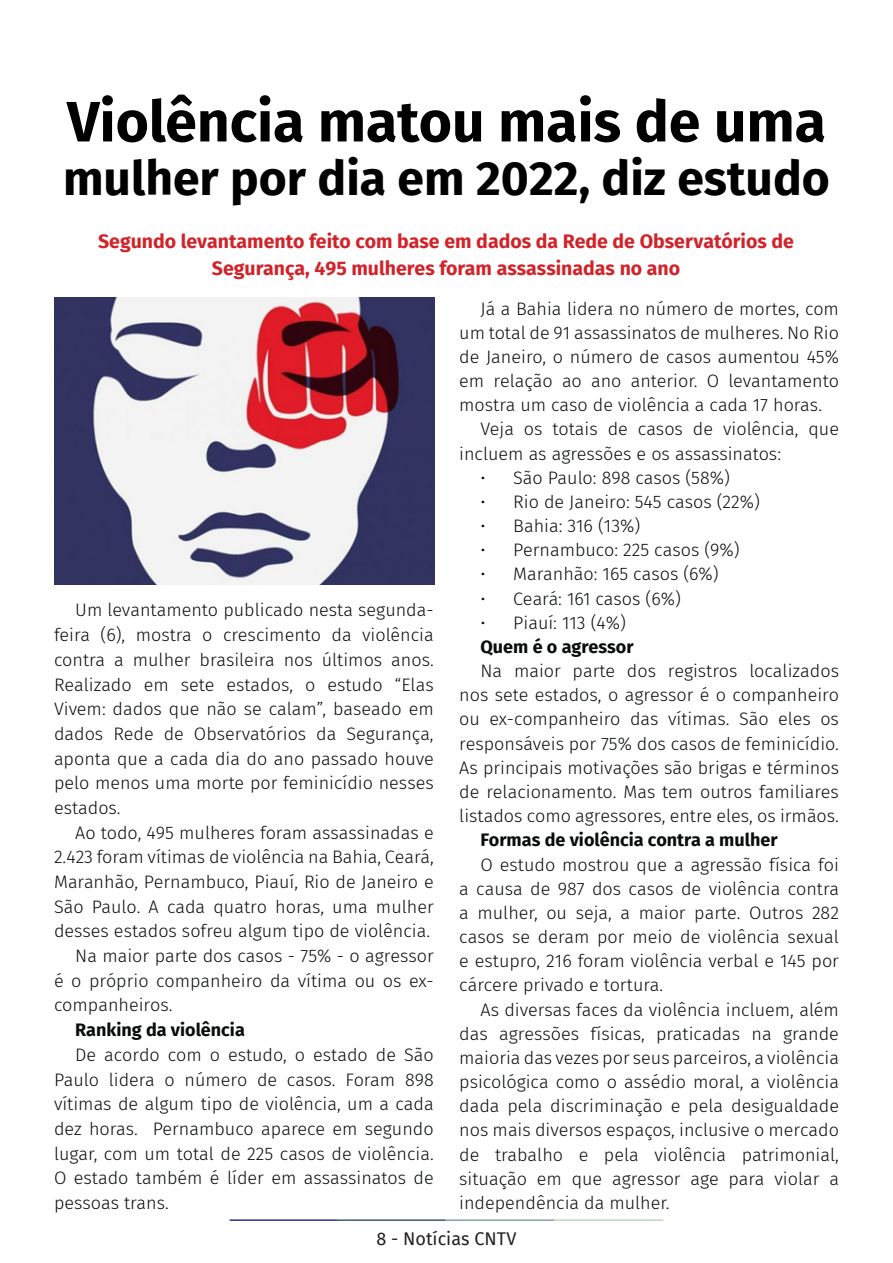
<style>
.page{position:relative;width:893px;height:1263px;background:#fff}
.page>*{position:absolute;margin:0;border:0;box-sizing:border-box;transform-origin:0 0}
.t1{font:700 57px "Fira Sans";color:#000001}
.t2{font:700 48px "Fira Sans";color:#000001}
.t3{font:700 19.5px/27px "Fira Sans";color:#d1232a;text-align:center}
.t4{font:300 18px/24.2px "Fira Sans";color:#080d0b;text-align:justify}
.t5{font:700 18px "Fira Sans";color:#080d0b}
.t6{font:18px "Fira Sans";color:#231f20}
</style>
<div class="page">
<hr style="left:230px;top:1219px;width:107px;height:2px;background:#2f3088">
<hr style="left:337px;top:1219px;width:109px;height:2px;background:#3a5f6d">
<hr style="left:446px;top:1219px;width:109px;height:2px;background:#87a59a">
<hr style="left:555px;top:1219px;width:108px;height:2px;background:#c6d5b7">
<img style="left:55px;top:298px;width:380px;height:287px">
<p class="t1" style="left:67px;top:74px;width:760px">Violência matou mais de uma</p>
<p class="t2" style="left:63px;top:138px;width:768px">mulher por dia em 2022, diz estudo</p>
<p class="t3" style="left:98px;top:226px;width:697px">Segundo levantamento feito com base em dados da Rede de Observatórios de<br>Segurança, 495 mulheres foram assassinadas no ano</p>
<p class="t4" style="left:54px;top:598px;width:381px;line-height:24.8px;text-indent:21px">Um levantamento publicado nesta segunda&shy;feira (6), mostra o crescimento da violência contra a mulher brasileira nos últimos anos.<br>Realizado em sete estados, o estudo “Elas Vivem: dados que não se calam”, baseado em dados Rede de Observatórios da Segurança, aponta que a cada dia do ano passado houve pelo menos uma morte por feminicídio nesses estados.</p>
<p class="t4" style="left:54px;top:820px;width:381px;line-height:24.8px;text-indent:21px">Ao todo, 495 mulheres foram assassinadas e 2.423 foram vítimas de violência na Bahia, Ceará, Maranhão, Pernambuco, Piauí, Rio de Janeiro e São Paulo. A cada quatro horas, uma mulher desses estados sofreu algum tipo de violência.</p>
<p class="t4" style="left:54px;top:943px;width:381px;line-height:24.8px;text-indent:21px">Na maior parte dos casos - 75% - o agressor é o próprio companheiro da vítima ou os ex&shy;companheiros.</p>
<p class="t5" style="left:75px;top:1015px;width:171px">Ranking da violência</p>
<p class="t4" style="left:54px;top:1042px;width:381px;line-height:24.8px;text-indent:21px">De acordo com o estudo, o estado de São Paulo lidera o número de casos. Foram 898 vítimas de algum tipo de violência, um a cada dez horas. Pernambuco aparece em segundo lugar, com um total de 225 casos de violência.<br>O estado também é líder em assassinatos de pessoas trans.</p>
<p class="t4" style="left:459px;top:296px;width:381px;text-indent:21px">Já a Bahia lidera no número de mortes, com um total de 91 assassinatos de mulheres. No Rio de Janeiro, o número de casos aumentou 45% em relação ao ano anterior. O levantamento mostra um caso de violência a cada 17 horas.</p>
<p class="t4" style="left:459px;top:417px;width:381px;text-indent:21px">Veja os totais de casos de violência, que incluem as agressões e os assassinatos:</p>
<p class="t4" style="left:480px;top:465px;width:251px">• São Paulo: 898 casos (58%)</p>
<p class="t4" style="left:480px;top:489px;width:281px">• Rio de Janeiro: 545 casos (22%)</p>
<p class="t4" style="left:480px;top:514px;width:161px">• Bahia: 316 (13%)</p>
<p class="t4" style="left:480px;top:538px;width:261px">• Pernambuco: 225 casos (9%)</p>
<p class="t4" style="left:480px;top:562px;width:240px">• Maranhão: 165 casos (6%)</p>
<p class="t4" style="left:480px;top:586px;width:202px">• Ceará: 161 casos (6%)</p>
<p class="t4" style="left:480px;top:610px;width:147px">• Piauí: 113 (4%)</p>
<p class="t5" style="left:480px;top:631px;width:155px">Quem é o agressor</p>
<p class="t4" style="left:459px;top:659px;width:381px;text-indent:21px">Na maior parte dos registros localizados nos sete estados, o agressor é o companheiro ou ex-companheiro das vítimas. São eles os responsáveis por 75% dos casos de feminicídio.<br>As principais motivações são brigas e términos de relacionamento. Mas tem outros familiares listados como agressores, entre eles, os irmãos.</p>
<p class="t5" style="left:480px;top:825px;width:299px">Formas de violência contra a mulher</p>
<p class="t4" style="left:459px;top:852px;width:381px;text-indent:21px">O estudo mostrou que a agressão física foi a causa de 987 dos casos de violência contra a mulher, ou seja, a maior parte. Outros 282 casos se deram por meio de violência sexual e estupro, 216 foram violência verbal e 145 por cárcere privado e tortura.</p>
<p class="t4" style="left:459px;top:997px;width:381px;text-indent:21px">As diversas faces da violência incluem, além das agressões físicas, praticadas na grande maioria das vezes por seus parceiros, a violência psicológica como o assédio moral, a violência dada pela discriminação e pela desigualdade nos mais diversos espaços, inclusive o mercado de trabalho e pela violência patrimonial, situação em que agressor age para violar a independência da mulher.</p>
<p class="t6" style="left:377px;top:1225px;width:141px">8 - Notícias CNTV</p>
</div>
